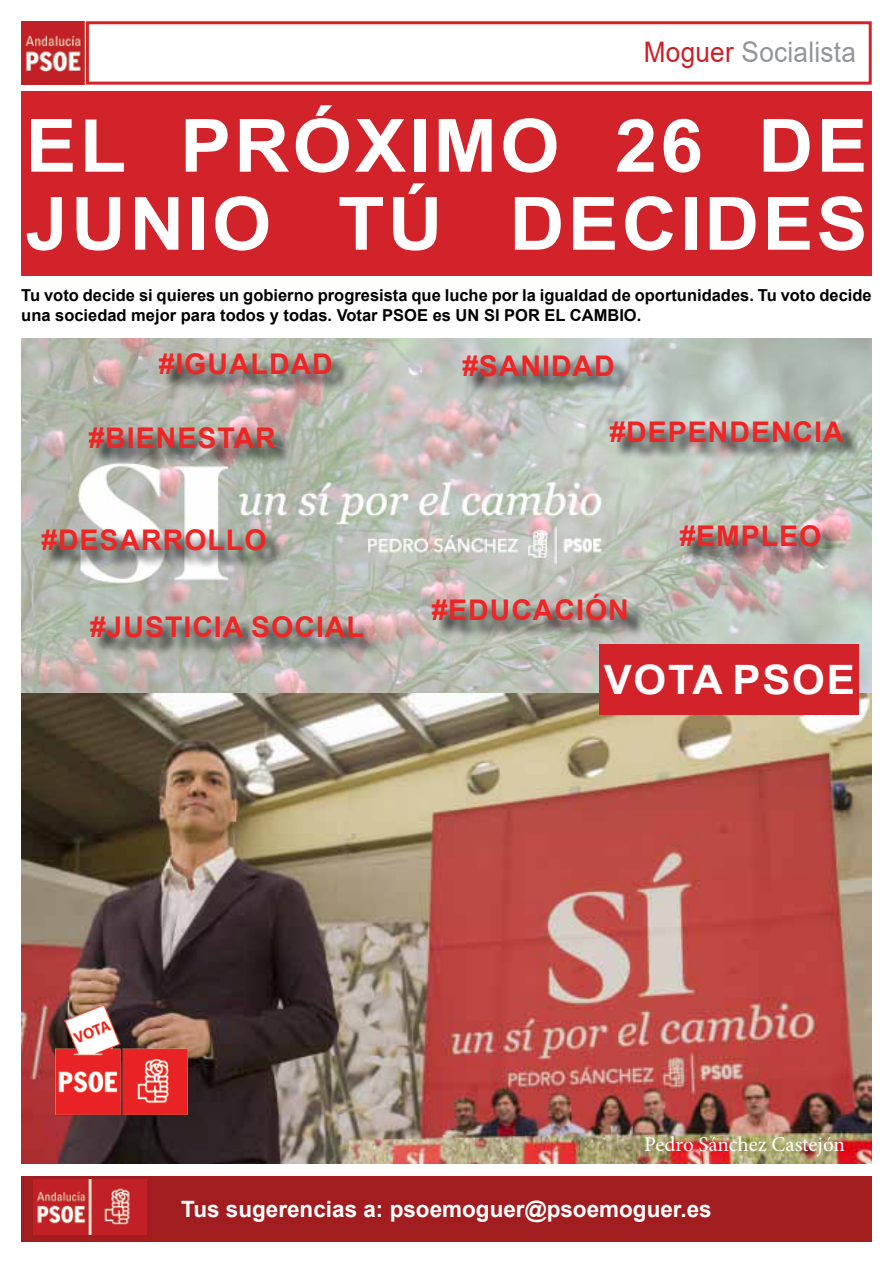
<style>
.page{position:relative;width:893px;height:1263px;background:#fff}
.page>*{position:absolute;margin:0;border:0;box-sizing:border-box;transform-origin:0 0}
.t1{font:700 73.5px/78px "Arial";letter-spacing:.04em;color:#fff;scale:1.04 1}
.t2{font:700 40.5px "Arial";letter-spacing:.04em;color:#fff;scale:1.04 1}
.t3{font:700 28.5px "Arial";letter-spacing:.035em;color:#ee2525}
.t4{font:28.35px "Arial";letter-spacing:.01em;color:#939598;scale:.92 1}
.t5{font:700 22.5px "Arial";color:#fff}
.t6{font:21px "Minion Pro";letter-spacing:-.005em;color:#fff}
.t7{font:700 16.5px/19.8px "Arial";color:#000}
.s1{color:#cc2027}
</style>
<div class="page">
<div style="left:86px;top:21px;width:786px;height:64px;border:3px solid #d2232a"></div>
<img style="left:21px;top:21px;width:63px;height:64px">
<img style="left:21px;top:338px;width:851px;height:355px">
<div style="left:21px;top:1176px;width:851px;height:66px;background:#a11d20"></div>
<img style="left:33px;top:1179px;width:113px;height:55px">
<div style="left:21px;top:91px;width:851px;height:185px;background:#d2232a"></div>
<img style="left:21px;top:693px;width:851px;height:471px">
<img style="left:55px;top:1002px;width:132px;height:116px">
<div style="left:162px;top:355px;width:188px;height:38px;background:#000;opacity:.75"></div>
<div style="left:92px;top:429px;width:201px;height:38px;background:#000;opacity:.75"></div>
<div style="left:45px;top:531px;width:239px;height:38px;background:#000;opacity:.75"></div>
<div style="left:435px;top:597px;width:210px;height:42px;background:#000;opacity:.75"></div>
<div style="left:466px;top:357px;width:166px;height:38px;background:#000;opacity:.75"></div>
<div style="left:613px;top:423px;width:248px;height:37px;background:#000;opacity:.75"></div>
<div style="left:683px;top:527px;width:156px;height:38px;background:#000;opacity:.75"></div>
<div style="left:93px;top:619px;width:288px;height:37px;background:#000;opacity:.75"></div>
<div style="left:600px;top:644px;width:259px;height:70px;background:#d2232a"></div>
<h3 class="t4" style="left:644px;top:32px;width:232px"><span class="s1">Moguer</span> Socialista</h3>
<h1 class="t1" style="left:26px;top:108px;width:811px">EL PRÓXIMO 26 DE<br>JUNIO TÚ DECIDES</h1>
<p class="t7" style="left:21px;top:286px;width:852px">Tu voto decide si quieres un gobierno progresista que luche por la igualdad de oportunidades. Tu voto decide una sociedad mejor para todos y todas. Votar PSOE es UN SI POR EL CAMBIO.</p>
<h3 class="t3" style="left:159px;top:344px;width:48px">#Igualdad</h3>
<h3 class="t3" style="left:463px;top:346px;width:154px">#SANIDAD</h3>
<h3 class="t3" style="left:89px;top:418px;width:188px">#BIENESTAR</h3>
<h3 class="t3" style="left:42px;top:520px;width:226px">#DESARROLLO</h3>
<h3 class="t3" style="left:90px;top:607px;width:275px">#JUSTICIA SOCIAL</h3>
<h3 class="t3" style="left:610px;top:412px;width:235px">#DEPENDENCIA</h3>
<h3 class="t3" style="left:432px;top:590px;width:198px">#EDUCACIÓN</h3>
<h3 class="t3" style="left:680px;top:516px;width:143px">#EMPLEO</h3>
<h2 class="t2" style="left:604px;top:651px;width:243px">VOTA PSOE</h2>
<p class="t6" style="left:644px;top:1130px;width:202px">Pedro Sánchez Castejón</p>
<h3 class="t5" style="left:181px;top:1193px;width:532px">Tus sugerencias a: psoemoguer@psoemoguer.es</h3>
</div>
